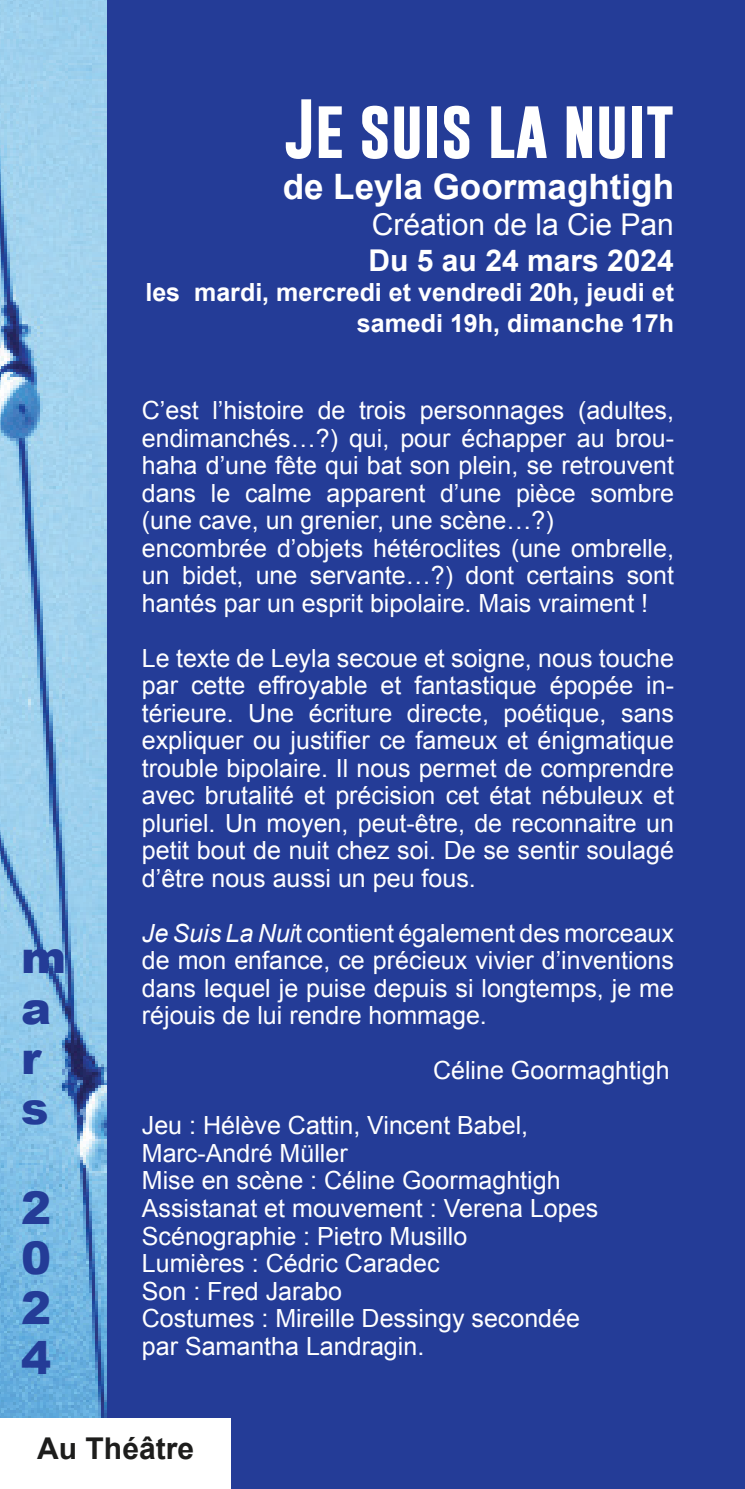
<style>
.page{position:relative;width:745px;height:1489px;background:#fff}
.page>*{position:absolute;margin:0;border:0;box-sizing:border-box;transform-origin:0 0}
.t1{font:700 60px "Gobold";color:#fff}
.t2{font:900 45px/50px "Arial";color:#243c97}
.t3{font:700 35px "Arial";color:#fff}
.t4{font:30px "Arial";color:#fff}
.t5{font:700 30px "Arial";color:#fff}
.t6{font:700 30px "Arial";color:#1d1d1c}
.t7{font:25px/27.5px "Arial";color:#fff}
.t8{font:700 25px/30px "Arial";color:#fff;text-align:right}
.s1{font-style:italic}
</style>
<div class="page">
<div style="left:81px;top:0;width:663px;height:1488px;background:#243c97"></div>
<img style="left:0;top:0;width:106px;height:1417px">
<div style="left:0;top:1417px;width:230px;height:71px;background:#fff"></div>
<h2 class="t2" style="left:21px;top:931px;width:46px">m a r s</h2>
<h2 class="t2" style="left:21px;top:1180px;width:32px;text-align:justify">2<br>0<br>2<br>4</h2>
<h1 class="t1" style="left:285px;top:90px;width:390px">JE SUIS LA NUIT</h1>
<h3 class="t3" style="left:282px;top:164px;width:392px">de Leyla Goormaghtigh</h3>
<p class="t4" style="left:371px;top:205px;width:303px">Création de la Cie Pan</p>
<p class="t5" style="left:368px;top:241px;width:307px">Du 5 au 24 mars 2024</p>
<p class="t8" style="left:145px;top:278px;width:529px">les mardi, mercredi et vendredi 20h, jeudi et samedi 19h, dimanche 17h</p>
<p class="t7" style="left:142px;top:397px;width:533px">C’est l’histoire de trois personnages (adultes, endimanchés…?) qui, pour échapper au brou&shy;haha d’une fête qui bat son plein, se retrouvent dans le calme apparent d’une pièce sombre (une cave, un grenier, une scène…?) encombrée d’objets hétéroclites (une ombrelle, un bidet, une servante…?) dont certains sont hantés par un esprit bipolaire. Mais vraiment !</p>
<p class="t7" style="left:142px;top:644px;width:533px;text-align:justify">Le texte de Leyla secoue et soigne, nous touche par cette effroyable et fantastique épopée in&shy;térieure. Une écriture directe, poétique, sans expliquer ou justifier ce fameux et énigmatique trouble bipolaire. Il nous permet de comprendre avec brutalité et précision cet état nébuleux et pluriel. Un moyen, peut-être, de reconnaitre un petit bout de nuit chez soi. De se sentir soulagé d’être nous aussi un peu fous.</p>
<p class="t7" style="left:142px;top:919px;width:533px;text-align:justify"><span class="s1">Je Suis La Nui</span>t contient également des morceaux de mon enfance, ce précieux vivier d’inventions dans lequel je puise depuis si longtemps, je me réjouis de lui rendre hommage.</p>
<p class="t7" style="left:433px;top:1057px;width:238px">Céline Goormaghtigh</p>
<p class="t7" style="left:142px;top:1112px;width:457px">Jeu : Hélève Cattin, Vincent Babel,<br>Marc-André Müller<br>Mise en scène : Céline Goormaghtigh<br>Assistanat et mouvement : Verena Lopes<br>Scénographie : Pietro Musillo<br>Lumières : Cédric Caradec<br>Son : Fred Jarabo<br>Costumes : Mireille Dessingy secondée par Samantha Landragin.</p>
<p class="t6" style="left:37px;top:1428px;width:158px">Au Théâtre</p>
</div>
